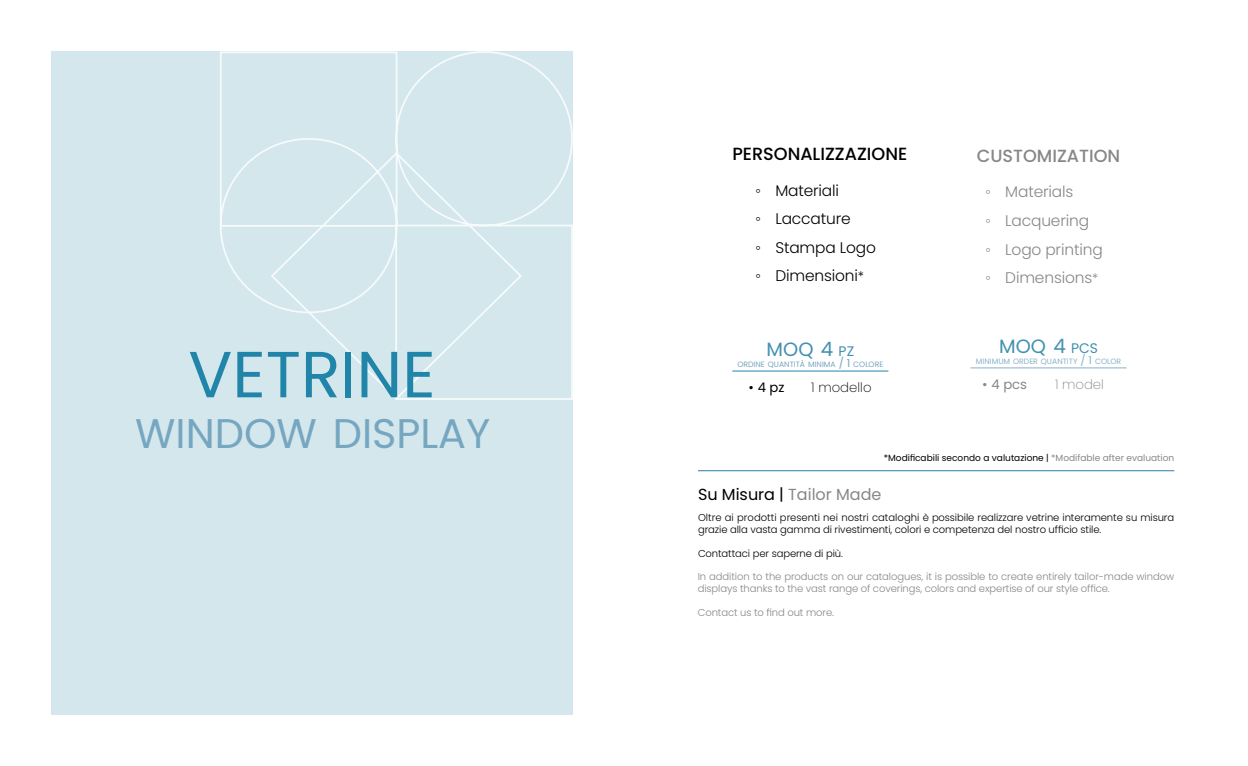
<style>
.page{position:relative;width:1248px;height:766px;background:#fff}
.page>*{position:absolute;margin:0;border:0;box-sizing:border-box;transform-origin:0 0}
.t1{font:65px "Poppins";color:#2085a8}
.t2{font:41.4px "Poppins";color:#76a6c0}
.t3{font:19.2px "Poppins";color:#4390b0}
.t4{font:500 17.6px "Poppins";color:#000}
.t5{font:500 17.6px "Poppins";color:#878787}
.t6{font:16px "Poppins";color:#878787}
.t7{font:300 15.4px/28.6px "Poppins";letter-spacing:-.01em;color:#878787}
.t8{font:300 15.4px/28.6px "Poppins";letter-spacing:-.01em;color:#000}
.t9{font:200 13.2px "Poppins";color:#000}
.t10{font:200 13.2px "Poppins";color:#878787}
.t11{font:13.2px "Poppins";color:#878787}
.t12{font:13.2px "Poppins";color:#000}
.t13{font:300 10px/12px "Poppins";letter-spacing:-.01em;color:#000}
.t14{font:300 10px/12px "Poppins";letter-spacing:-.01em;color:#878787}
.t15{font:9px "Poppins";color:#000}
.t16{font:7.7px "Poppins";color:#76a6c0}
.t17{font:7.7px "Poppins";color:#8bb1c9}
.s1{font-family:"Arial Narrow";font-weight:400}
.s2{font-size:13.2px}
.s3{font-size:19.8px}
.s4{font-size:13.9px}
.s5{font-size:11px}
.s6{color:#878787}
.s7{color:#000}
</style>
<div class="page">
<div style="left:51px;top:51px;width:522px;height:663px;background:#d3e7ed"></div>
<svg style="left:220px;top:51px;width:353px;height:349px"></svg>
<hr style="left:970px;top:367px;width:62px;height:1px;background:#8bb1c9">
<hr style="left:1032px;top:367px;width:94px;height:1px;background:#8bb1c9">
<hr style="left:732px;top:370px;width:62px;height:1px;background:#2085a8">
<hr style="left:794px;top:370px;width:94px;height:1px;background:#2085a8">
<hr style="left:698px;top:470px;width:476px;height:1px;background:#2085a8">
<h1 class="t1" style="left:188px;top:337px;width:249px">VETRINE</h1>
<h2 class="t2" style="left:135px;top:409px;width:357px">WINDOW DISPLAY</h2>
<h3 class="t4" style="left:732px;top:144px;width:176px">PERSONALIZZAZIONE</h3>
<h3 class="t8" style="left:755px;top:176px;width:122px"><span class="s1">◦</span> Materiali<br><span class="s1">◦</span> Laccature<br><span class="s1">◦</span> Stampa Logo <span class="s1">◦</span> Dimensioni<span class="s2">*</span></h3>
<h3 class="t3" style="left:766px;top:337px;width:89px">MOQ <span class="s3">4</span> <span class="s4">PZ</span></h3>
<p class="t16" style="left:737px;top:359px;width:147px">ORDINE QUANTITÀ MINIMA <span class="s5">/ 1</span> COLORE</p>
<h3 class="t12" style="left:748px;top:380px;width:38px">• 4 pz</h3>
<h3 class="t9" style="left:811px;top:379px;width:62px">1 modello</h3>
<h3 class="t5" style="left:976px;top:146px;width:145px">CUSTOMIZATION</h3>
<h3 class="t7" style="left:985px;top:178px;width:119px"><span class="s1">◦</span> Materials<br><span class="s1">◦</span> Lacquering<br><span class="s1">◦</span> Logo printing <span class="s1">◦</span> Dimensions<span class="s2">*</span></h3>
<h3 class="t3" style="left:998px;top:334px;width:100px">MOQ <span class="s3">4</span> <span class="s4">PCS</span></h3>
<p class="t17" style="left:975px;top:356px;width:147px">MINIMUM ORDER QUANTITY <span class="s5">/ 1</span> COLOR</p>
<h3 class="t11" style="left:982px;top:377px;width:47px">• 4 pcs</h3>
<h3 class="t10" style="left:1054px;top:376px;width:50px">1 model</h3>
<p class="t15" style="left:883px;top:452px;width:292px">*Modificabili secondo a valutazione | <span class="s6">*Modifable after evaluation</span></p>
<h3 class="t6" style="left:698px;top:485px;width:185px"><span class="s7">Su Misura |</span> Tailor Made</h3>
<p class="t13" style="left:698px;top:511px;width:477px">Oltre ai prodotti presenti nei nostri cataloghi è possibile realizzare vetrine interamente su misura grazie alla vasta gamma di rivestimenti, colori e competenza del nostro ufficio stile.</p>
<p class="t13" style="left:698px;top:547px;width:146px">Contattaci per saperne di più.</p>
<p class="t14" style="left:697px;top:570px;width:478px">In addition to the products on our catalogues, it is possible to create entirely tailor-made window displays thanks to the vast range of coverings, colors and expertise of our style office.</p>
<p class="t14" style="left:697px;top:606px;width:138px">Contact us to find out more.</p>
</div>
